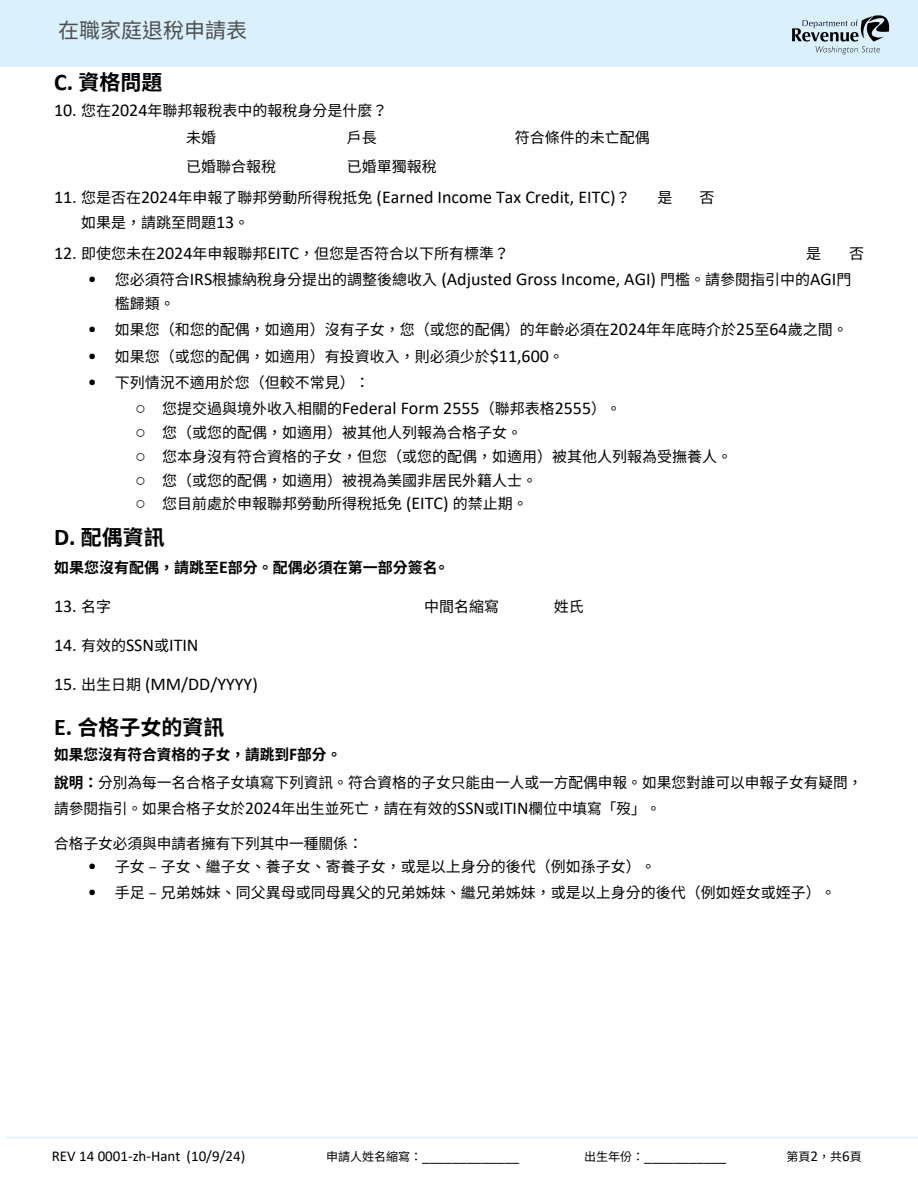
<style>
.page{position:relative;width:918px;height:1188px;background:#fff}
.page>*{position:absolute;margin:0;border:0;box-sizing:border-box;transform-origin:0 0}
.Heading_2{font:700 21px "Noto Sans CJ Ktc";color:#000}
.t1{font:21px "Noto Sans CJ Ktc";color:#4d4d4f}
.Normal__P{font:18px "Calibri";color:#000}
.Normal__P-2{font:15px/25.5px "Noto Sans CJ Ktc";color:#000}
.t2{font:15px "Calibri";color:#000}
.Normal__P-3{font:700 15px "Noto Sans CJ Ktc";color:#000}
.t3{font:12px "Noto Sans CJ Ktc";color:#000}
.s1{font-family:"Calibri";font-size:24px}
.s2{font-family:"Calibri";font-size:18px}
.s3{font-family:"Noto Sans CJ Ktc";font-size:15px}
.s4{font-family:"Arial";font-size:18px}
.s5{font-weight:700}
.s6{font-family:"Noto Sans CJ Ktc";font-size:12px}
.s7{font-family:"Calibri";font-size:15px}
</style>
<div class="page">
<div style="left:0;top:0;width:918px;height:67px;background:#daf1fd"></div>
<svg style="left:792px;top:15px;width:98px;height:39px"></svg>
<hr style="left:6px;top:1137px;width:912px;height:1px;background:#daf1fd">
<h1 class="t1" style="left:58px;top:19px;width:191px">在職家庭退稅申請表</h1>
<h2 class="Heading_2" style="left:54px;top:71px;width:110px"><span class="s1">C.</span> 資格問題</h2>
<p class="Normal__P-2" style="left:54px;top:99px;width:335px"><span class="s2">10.</span> 您在<span class="s2">2024</span>年聯邦報稅表中的報稅身分是什麼？</p>
<p class="Normal__P-2" style="left:186px;top:125px;width:31px">未婚</p>
<p class="Normal__P-2" style="left:347px;top:125px;width:31px">戶長</p>
<p class="Normal__P-2" style="left:515px;top:125px;width:136px">符合條件的未亡配偶</p>
<p class="Normal__P-2" style="left:186px;top:154px;width:91px">已婚聯合報稅</p>
<p class="Normal__P-2" style="left:347px;top:154px;width:91px">已婚單獨報稅</p>
<p class="Normal__P" style="left:54px;top:184px;width:578px">11. <span class="s3">您是否在</span>2024<span class="s3">年申報了聯邦勞動所得稅抵免</span> (Earned Income Tax Credit, EITC)<span class="s3">？</span></p>
<p class="Normal__P-2" style="left:658px;top:185px;width:16px">是</p>
<p class="Normal__P-2" style="left:700px;top:185px;width:16px">否</p>
<p class="Normal__P-2" style="left:81px;top:210px;width:170px">如果是，請跳至問題<span class="s2">13</span>。</p>
<p class="Normal__P-2" style="left:54px;top:241px;width:457px"><span class="s2">12.</span> 即使您未在<span class="s2">2024</span>年申報聯邦<span class="s2">EITC</span>，但您是否符合以下所有標準？</p>
<p class="Normal__P-2" style="left:806px;top:241px;width:16px">是</p>
<p class="Normal__P-2" style="left:849px;top:241px;width:16px">否</p>
<p class="Normal__P" style="left:88px;top:267px;width:765px">• <span class="s3">您必須符合</span>IRS<span class="s3">根據納稅身分提出的調整後總收入</span> (Adjusted Gross Income, AGI) <span class="s3">門檻。請參閱指引中的</span>AGI<span class="s3">門</span></p>
<p class="Normal__P-2" style="left:115px;top:291px;width:61px">檻歸類。</p>
<p class="Normal__P-2" style="left:88px;top:318px;width:761px"><span class="s2">•</span> 如果您（和您的配偶，如適用）沒有子女，您（或您的配偶）的年齡必須在<span class="s2">2024</span>年年底時介於<span class="s2">25</span>至<span class="s2">64</span>歲之間。</p>
<p class="Normal__P-2" style="left:88px;top:344px;width:478px"><span class="s2">•</span> 如果您（或您的配偶，如適用）有投資收入，則必須少於<span class="s2">$11,600</span>。</p>
<p class="Normal__P-2" style="left:88px;top:370px;width:283px"><span class="s2">•</span> 下列情況不適用於您（但較不常見）：</p>
<p class="Normal__P-2" style="left:135px;top:396px;width:488px"><span class="s4">○</span> 您提交過與境外收入相關的<span class="s2">Federal Form 2555</span>（聯邦表格<span class="s2">2555</span>）。</p>
<p class="Normal__P-2" style="left:135px;top:420px;width:388px"><span class="s4">○</span> 您（或您的配偶，如適用）被其他人列報為合格子女。</p>
<p class="Normal__P-2" style="left:135px;top:444px;width:598px"><span class="s4">○</span> 您本身沒有符合資格的子女，但您（或您的配偶，如適用）被其他人列報為受撫養人。</p>
<p class="Normal__P-2" style="left:135px;top:468px;width:403px"><span class="s4">○</span> 您（或您的配偶，如適用）被視為美國非居民外籍人士。</p>
<p class="Normal__P-2" style="left:135px;top:492px;width:394px"><span class="s4">○</span> 您目前處於申報聯邦勞動所得稅抵免 <span class="s2">(EITC)</span> 的禁止期。</p>
<h2 class="Heading_2" style="left:54px;top:525px;width:112px"><span class="s1">D.</span> 配偶資訊</h2>
<p class="Normal__P-3" style="left:54px;top:559px;width:397px">如果您沒有配偶，請跳至<span class="s2">E</span>部分。配偶必須在第一部分簽名。</p>
<p class="Normal__P" style="left:54px;top:593px;width:58px">13. <span class="s3">名字</span></p>
<p class="Normal__P-2" style="left:424px;top:594px;width:76px">中間名縮寫</p>
<p class="Normal__P-2" style="left:554px;top:594px;width:31px">姓氏</p>
<p class="Normal__P" style="left:54px;top:633px;width:146px">14. <span class="s3">有效的</span>SSN<span class="s3">或</span>ITIN</p>
<p class="Normal__P" style="left:54px;top:671px;width:205px">15. <span class="s3">出生日期</span> (MM/DD/YYYY)</p>
<h2 class="Heading_2" style="left:54px;top:715px;width:172px"><span class="s1">E.</span> 合格子女的資訊</h2>
<p class="Normal__P-3" style="left:54px;top:746px;width:289px">如果您沒有符合資格的子女，請跳到<span class="s2">F</span>部分。</p>
<p class="Normal__P-2" style="left:54px;top:770px;width:810px"><span class="s5">說明：</span>分別為每一名合格子女填寫下列資訊。符合資格的子女只能由一人或一方配偶申報。如果您對誰可以申報子女有疑問，請參閱指引。如果合格子女於<span class="s2">2024</span>年出生並死亡，請在有效的<span class="s2">SSN</span>或<span class="s2">ITIN</span>欄位中填寫「歿」。</p>
<p class="Normal__P-2" style="left:54px;top:831px;width:310px">合格子女必須與申請者擁有下列其中一種關係：</p>
<p class="Normal__P-2" style="left:88px;top:854px;width:570px"><span class="s2">•</span> 子女 – 子女、繼子女、養子女、寄養子女，或是以上身分的後代（例如孫子女）。</p>
<p class="Normal__P-2" style="left:88px;top:880px;width:750px"><span class="s2">•</span> 手足 – 兄弟姊妹、同父異母或同母異父的兄弟姊妹、繼兄弟姊妹，或是以上身分的後代（例如姪女或姪子）。</p>
<p class="t2" style="left:52px;top:1145px;width:195px">REV 14 0001-zh-Hant (10/9/24)</p>
<p class="t2" style="left:326px;top:1145px;width:195px"><span class="s6">申請人姓名縮寫：</span>_____________</p>
<p class="t2" style="left:584px;top:1145px;width:144px"><span class="s6">出生年份：</span>___________</p>
<p class="t3" style="left:787px;top:1150px;width:77px">第頁<span class="s7">2</span>，共<span class="s7">6</span>頁</p>
</div>
